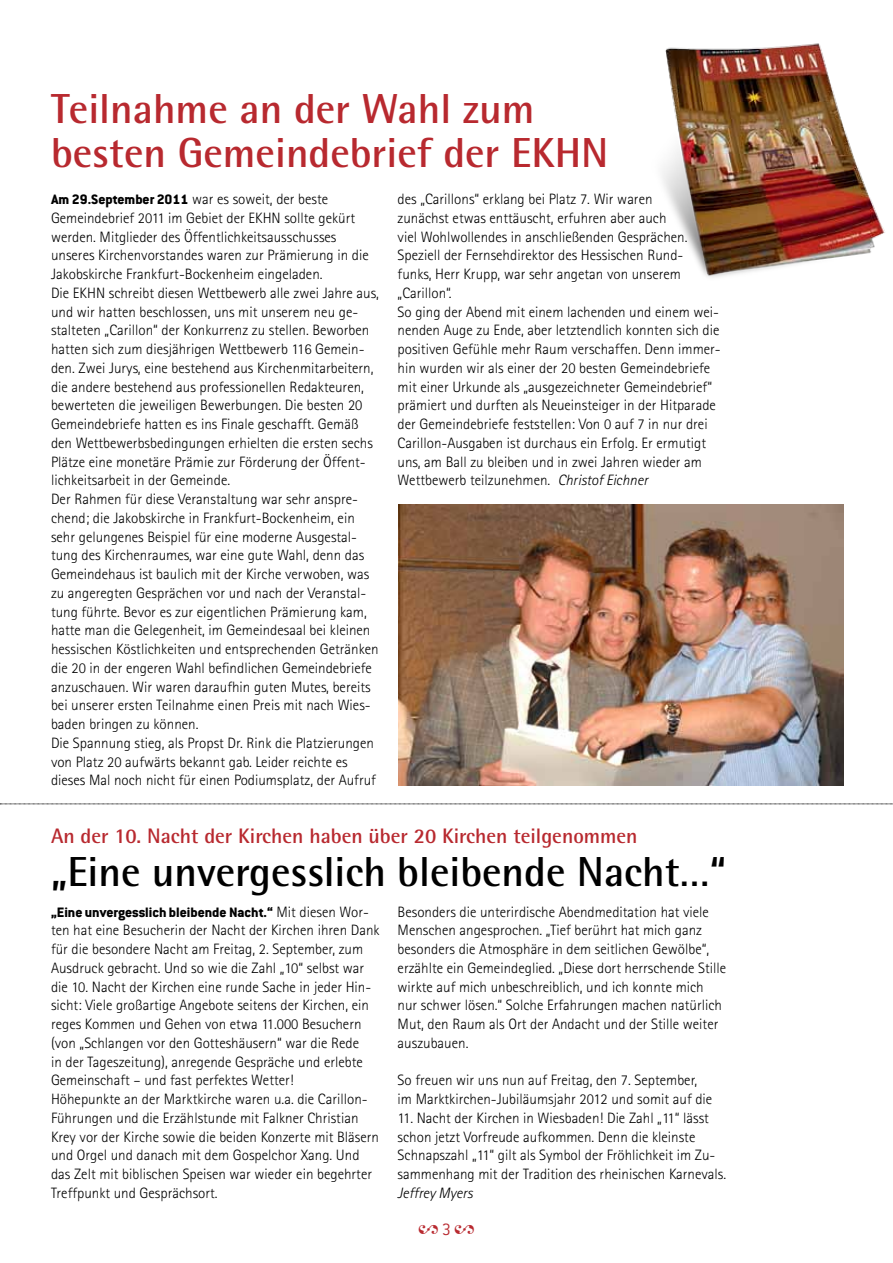
<style>
.page{position:relative;width:893px;height:1263px;background:#fff}
.page>*{position:absolute;margin:0;border:0;box-sizing:border-box;transform-origin:0 0}
.t1{font:700 42px/43.5px "Rotis Semi Sans";color:#b8292f}
.t2{font:700 42px "Rotis Semi Sans";color:#000}
.t3{font:700 21px "Rotis Semi Sans";color:#b8292f}
.t4{font:18px "Adobe Garamond Pro";color:#b8292f}
.t5{font:300 15px/18.8px "Rotis Sans Serif";color:#000}
.t6{font:800 15px "Conduit ITC Std";color:#000}
.t7{font:italic 300 15px "Rotis Sans Serif";color:#000}
.s1{font-family:"Conduit ITC Std";font-weight:800}
.s2{font-style:italic}
.s3{font-family:"Rotis Sans Serif";font-weight:300}
.s4{font-family:"Conduit ITC Std";font-weight:300}
</style>
<div class="page">
<svg style="left:0;top:804px;width:893px;height:1px"></svg>
<img style="left:398px;top:504px;width:446px;height:281px">
<img style="left:662px;top:43px;width:223px;height:235px">
<h1 class="t1" style="left:51px;top:87px;width:559px">Teilnahme an der Wahl zum besten Gemeindebrief der EKHN</h1>
<p class="t5" style="left:51px;top:190px;width:329px"><span class="s1">Am 29.September 2011</span> war es soweit, der beste Gemeindebrief 2011 im Gebiet der EKHN sollte gekürt werden. Mitglieder des Öffentlichkeitsausschusses unseres Kirchenvorstandes waren zur Prämierung in die Jakobskirche Frankfurt-Bockenheim eingeladen.<br>Die EKHN schreibt diesen Wettbewerb alle zwei Jahre aus, und wir hatten beschlossen, uns mit unserem neu ge&shy;stalteten „Carillon“ der Konkurrenz zu stellen. Beworben hatten sich zum diesjährigen Wettbewerb 116 Gemein&shy;den. Zwei Jurys, eine bestehend aus Kirchenmitarbeitern, die andere bestehend aus professionellen Redakteuren, bewerteten die jeweiligen Bewerbungen. Die besten 20<br>Gemeindebriefe hatten es ins Finale geschafft. Gemäß den Wettbewerbsbedingungen erhielten die ersten sechs Plätze eine monetäre Prämie zur Förderung der Öffent&shy;lichkeitsarbeit in der Gemeinde.<br>Der Rahmen für diese Veranstaltung war sehr anspre&shy;chend; die Jakobskirche in Frankfurt-Bockenheim, ein sehr gelungenes Beispiel für eine moderne Ausgestal&shy;tung des Kirchenraumes, war eine gute Wahl, denn das Gemeindehaus ist baulich mit der Kirche verwoben, was zu angeregten Gesprächen vor und nach der Veranstal&shy;tung führte. Bevor es zur eigentlichen Prämierung kam, hatte man die Gelegenheit, im Gemeindesaal bei kleinen hessischen Köstlichkeiten und entsprechenden Getränken die 20 in der engeren Wahl befindlichen Gemeindebriefe anzuschauen. Wir waren daraufhin guten Mutes, bereits bei unserer ersten Teilnahme einen Preis mit nach Wies&shy;baden bringen zu können.<br>Die Spannung stieg, als Propst Dr. Rink die Platzierungen von Platz 20 aufwärts bekannt gab. Leider reichte es dieses Mal noch nicht für einen Podiumsplatz, der Aufruf</p>
<p class="t5" style="left:398px;top:190px;width:325px">des „Carillons“ erklang bei Platz 7. Wir waren<br>zunächst etwas enttäuscht, erfuhren aber auch<br>viel Wohlwollendes in anschließenden Gesprächen.<br>Speziell der Fernsehdirektor des Hessischen Rund&shy;funks, Herr Krupp, war sehr angetan von unserem „Carillon“.<br>So ging der Abend mit einem lachenden und einem wei&shy;nenden Auge zu Ende, aber letztendlich konnten sich die positiven Gefühle mehr Raum verschaffen. Denn immer&shy;hin wurden wir als einer der 20 besten Gemeindebriefe mit einer Urkunde als „ausgezeichneter Gemeindebrief“ prämiert und durften als Neueinsteiger in der Hitparade der Gemeindebriefe feststellen: Von 0 auf 7 in nur drei Carillon-Ausgaben ist durchaus ein Erfolg. Er ermutigt uns, am Ball zu bleiben und in zwei Jahren wieder am Wettbewerb teilzunehmen. <span class="s2">Christof Eichner</span></p>
<h2 class="t3" style="left:51px;top:822px;width:588px">An der 10. Nacht der Kirchen haben über 20 Kirchen teilgenommen</h2>
<h1 class="t2" style="left:51px;top:846px;width:677px">„Eine unvergesslich bleibende Nacht…“</h1>
<p class="t6" style="left:51px;top:903px;width:319px">„Eine unvergesslich bleibende Nacht.“ <span class="s3">Mit diesen Wor-</span></p>
<p class="t5" style="left:51px;top:921px;width:330px">ten hat eine Besucherin der Nacht der Kirchen ihren Dank für die besondere Nacht am Freitag, 2. September, zum Ausdruck gebracht. Und so wie die Zahl „10“ selbst war die 10. Nacht der Kirchen eine runde Sache in jeder Hin&shy;sicht: Viele großartige Angebote seitens der Kirchen, ein reges Kommen und Gehen von etwa 11.000 Besuchern (von „Schlangen vor den Gotteshäusern“ war die Rede<br>in der Tageszeitung), anregende Gespräche und erlebte Gemeinschaft – und fast perfektes Wetter!<br>Höhepunkte an der Marktkirche waren u.a. die Carillon-Führungen und die Erzählstunde mit Falkner Christian Krey vor der Kirche sowie die beiden Konzerte mit Bläsern und Orgel und danach mit dem Gospelchor Xang. Und das Zelt mit biblischen Speisen war wieder ein begehrter Treffpunkt und Gesprächsort.</p>
<p class="t5" style="left:398px;top:902px;width:330px">Besonders die unterirdische Abendmeditation hat viele Menschen angesprochen. „Tief berührt hat mich ganz besonders die Atmosphäre in dem seitlichen Gewölbe“, erzählte ein Gemeindeglied. „Diese dort herrschende Stille wirkte auf mich unbeschreiblich, und ich konnte mich nur schwer lösen.“ Solche Erfahrungen machen natürlich Mut, den Raum als Ort der Andacht und der Stille weiter auszubauen.</p>
<p class="t5" style="left:398px;top:1071px;width:316px">So freuen wir uns nun auf Freitag, den 7. September, im Marktkirchen-Jubiläumsjahr 2012 und somit auf die</p>
<p class="t5" style="left:398px;top:1108px;width:330px">11. Nacht der Kirchen in Wiesbaden! Die Zahl „11“ lässt schon jetzt Vorfreude aufkommen. Denn die kleinste Schnapszahl „11“ gilt als Symbol der Fröhlichkeit im Zu&shy;sammenhang mit der Tradition des rheinischen Karnevals.</p>
<p class="t7" style="left:398px;top:1184px;width:76px">Jeffrey Myers</p>
<p class="t4" style="left:418px;top:1219px;width:58px">2 <span class="s4">3</span> 2</p>
</div>
